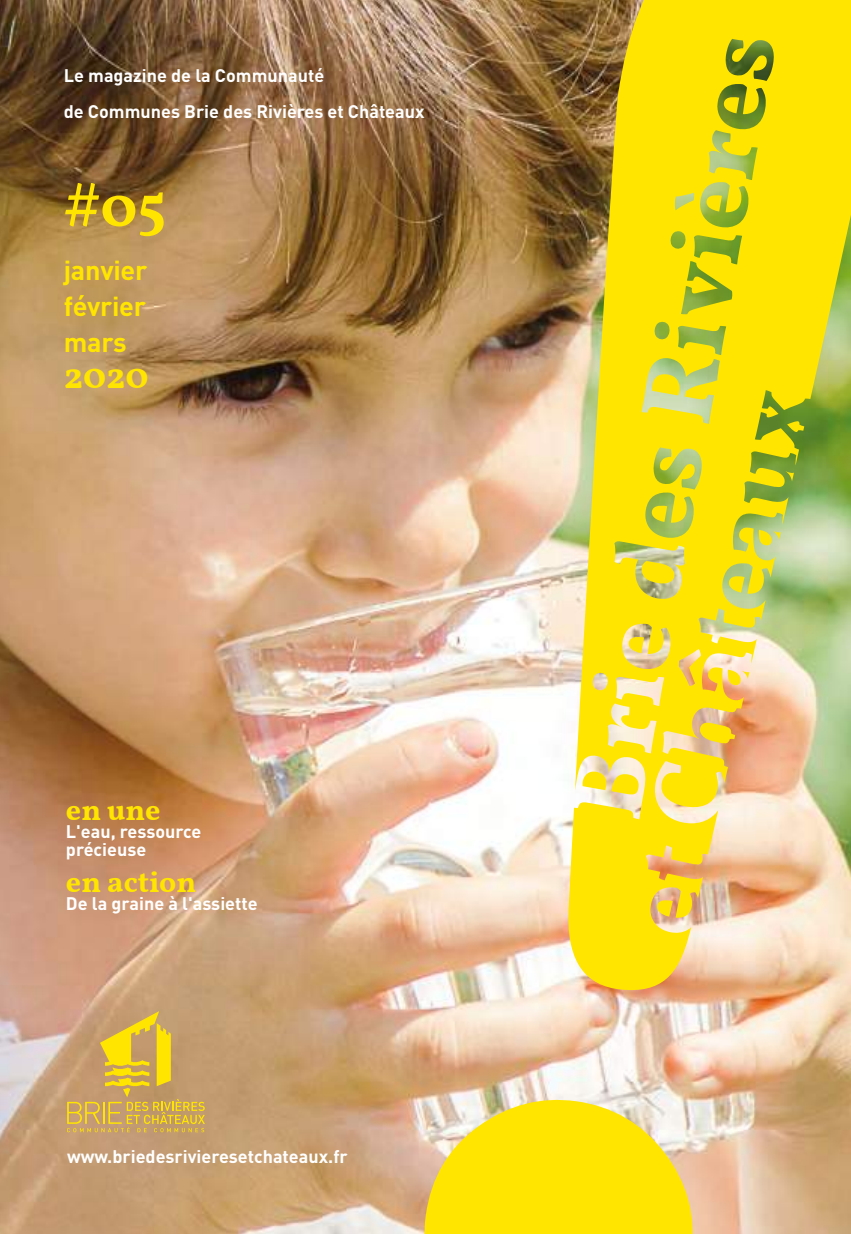
<style>
.page{position:relative;width:851px;height:1234px;background:#fff}
.page>*{position:absolute;margin:0;border:0;box-sizing:border-box;transform-origin:0 0}
.t1{font:700 60px "Vollkorn";color:#ffe500}
.t2{font:700 37.5px "Vollkorn";color:#ffe500}
.t3{font:700 30px "Vollkorn";color:#ffe500}
.t4{font:700 27px/36px "DIN";letter-spacing:-.01em;color:#ffe500;text-align:justify}
.t5{font:700 18px/36px "DIN";color:#fff}
</style>
<div class="page">
<img style="left:0;top:0;width:850px;height:1233px">
<svg style="left:420px;top:1096px;width:276px;height:137px;background:#f9e134"></svg>
<svg style="left:67px;top:1010px;width:138px;height:121px;background:#cea959"></svg>
<img style="left:568px;top:0;width:282px;height:993px">
<p class="t5" style="left:64px;top:56px;width:362px">Le magazine de la Communauté<br>de Communes Brie des Rivières et Châteaux</p>
<h1 class="t1" style="left:64px;top:160px;width:104px">#05</h1>
<h3 class="t4" style="left:64px;top:251px;width:85px">janvier février mars</h3>
<h2 class="t2" style="left:64px;top:347px;width:86px">2020</h2>
<h3 class="t3" style="left:66px;top:787px;width:96px">en une</h3>
<p class="t5" style="left:66px;top:821px;width:137px;line-height:18px">L'eau, ressource précieuse</p>
<h3 class="t3" style="left:66px;top:859px;width:132px">en action</h3>
<p class="t5" style="left:66px;top:884px;width:193px">De la graine à l'assiette</p>
<p class="t5" style="left:67px;top:1136px;width:282px">www.briedesrivieresetchateaux.fr</p>
</div>
